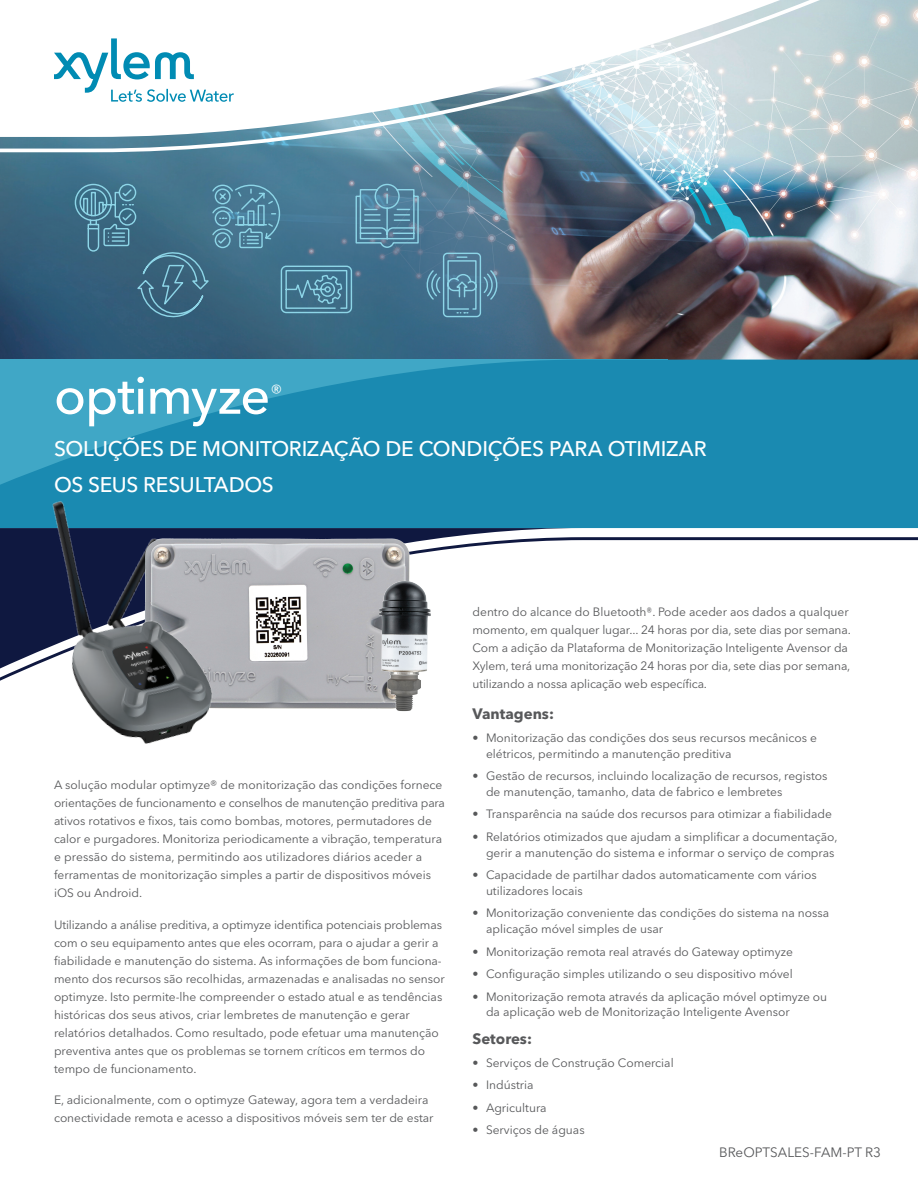
<style>
.page{position:relative;width:918px;height:1188px;background:#fff}
.page>*{position:absolute;margin:0;border:0;box-sizing:border-box;transform-origin:0 0}
.t1{font:500 52.5px "Avenir Next LT Pro";letter-spacing:-.02em;color:#fff}
.t2{font:500 21px/36px "Avenir Next LT Pro";letter-spacing:-.01em;color:#fff}
.t3{font:20.1px "Avenir Next LT Pro";color:#fff}
.Body{font:700 15px "Avenir Next LT Pro";color:#57585a}
.Body-2{font:13.5px "Avenir Next LT Pro";color:#57585a}
.Body-3{font:12px/18px "Avenir Next LT Pro";color:#57585a}
.Bullets{font:12px/15.8px "Avenir Next LT Pro";color:#57585a}
.s1{font-stretch:condensed}
</style>
<div class="page">
<img style="left:0;top:154px;width:918px;height:206px">
<svg style="left:0;top:360px;width:918px;height:168px;background:#208fb4"></svg>
<svg style="left:0;top:537px;width:918px;height:144px"></svg>
<img style="left:234px;top:510px;width:185px;height:199px">
<svg style="left:0;top:0;width:918px;height:154px"></svg>
<svg style="left:54px;top:38px;width:180px;height:64px"></svg>
<svg style="left:425px;top:252px;width:74px;height:66px;background:#53829d"></svg>
<svg style="left:74px;top:183px;width:345px;height:135px;background:#457690"></svg>
<img style="left:2px;top:488px;width:232px;height:256px">
<img style="left:378px;top:577px;width:52px;height:135px">
<img style="left:125px;top:510px;width:96px;height:92px">
<p class="t1" style="left:54px;top:364px;width:218px">optimyze</p>
<p class="t3" style="left:270px;top:380px;width:14px">®</p>
<p class="t2" style="left:54px;top:431px;width:654px">SOLUÇÕES DE MONITORIZAÇÃO DE CONDIÇÕES PARA OTIMIZAR<br>OS SEUS RESULTADOS</p>
<p class="Body-3" style="left:54px;top:776px;width:393px">A solução modular optimyze® de monitorização das condições fornece orientações de funcionamento e conselhos de manutenção preditiva para ativos rotativos e fixos, tais como bombas, motores, permutadores de calor e purgadores. Monitoriza periodicamente a vibração, temperatura e pressão do sistema, permitindo aos utilizadores diários aceder a ferramentas de monitorização simples a partir de dispositivos móveis iOS ou Android.</p>
<p class="Body-3" style="left:54px;top:915px;width:392px">Utilizando a análise preditiva, a optimyze identifica potenciais problemas com o seu equipamento antes que eles ocorram, para o ajudar a gerir a fiabilidade e manutenção do sistema. As informações de bom funciona&shy;mento dos recursos são recolhidas, armazenadas e analisadas no sensor optimyze. Isto permite-lhe compreender o estado atual e as tendências históricas dos seus ativos, criar lembretes de manutenção e gerar relatórios detalhados. Como resultado, pode efetuar uma manutenção preventiva antes que os problemas se tornem críticos em termos do tempo de funcionamento.</p>
<p class="Body-3" style="left:54px;top:1091px;width:381px">E, adicionalmente, com o optimyze Gateway, agora tem a verdadeira conectividade remota e acesso a dispositivos móveis sem ter de estar</p>
<p class="Body-3" style="left:472px;top:603px;width:380px">dentro do alcance do Bluetooth<span class="s1">®</span>. Pode aceder aos dados a qualquer momento, em qualquer lugar... 24 horas por dia, sete dias por semana.<br>Com a adição da Plataforma de Monitorização Inteligente Avensor da Xylem, terá uma monitorização 24 horas por dia, sete dias por semana, utilizando a nossa aplicação web específica.</p>
<p class="Body" style="left:472px;top:705px;width:83px">Vantagens:</p>
<p class="Bullets" style="left:486px;top:730px;width:333px;text-indent:-14px">• Monitorização das condições dos seus recursos mecânicos e elétricos, permitindo a manutenção preditiva</p>
<p class="Bullets" style="left:486px;top:768px;width:343px;text-indent:-14px">• Gestão de recursos, incluindo localização de recursos, registos de manutenção, tamanho, data de fabrico e lembretes</p>
<p class="Bullets" style="left:472px;top:806px;width:361px">• Transparência na saúde dos recursos para otimizar a fiabilidade</p>
<p class="Bullets" style="left:472px;top:829px;width:367px;text-align:right">• Relatórios otimizados que ajudam a simplificar a documentação, gerir a manutenção do sistema e informar o serviço de compras</p>
<p class="Bullets" style="left:486px;top:867px;width:332px;text-indent:-14px">• Capacidade de partilhar dados automaticamente com vários utilizadores locais</p>
<p class="Bullets" style="left:486px;top:905px;width:345px;text-indent:-14px">• Monitorização conveniente das condições do sistema na nossa aplicação móvel simples de usar</p>
<p class="Bullets" style="left:472px;top:943px;width:322px">• Monitorização remota real através do Gateway optimyze</p>
<p class="Bullets" style="left:472px;top:966px;width:322px">• Configuração simples utilizando o seu dispositivo móvel</p>
<p class="Bullets" style="left:486px;top:988px;width:343px;text-indent:-14px">• Monitorização remota através da aplicação móvel optimyze ou da aplicação web de Monitorização Inteligente Avensor</p>
<p class="Body" style="left:472px;top:1030px;width:61px">Setores:</p>
<p class="Bullets" style="left:472px;top:1054px;width:203px">• Serviços de Construção Comercial</p>
<p class="Bullets" style="left:472px;top:1077px;width:63px">• Indústria</p>
<p class="Bullets" style="left:472px;top:1099px;width:76px">• Agricultura</p>
<p class="Bullets" style="left:472px;top:1122px;width:114px">• Serviços de águas</p>
<p class="Body-2" style="left:719px;top:1144px;width:164px">BReOPTSALES-FAM-PT R3</p>
</div>
